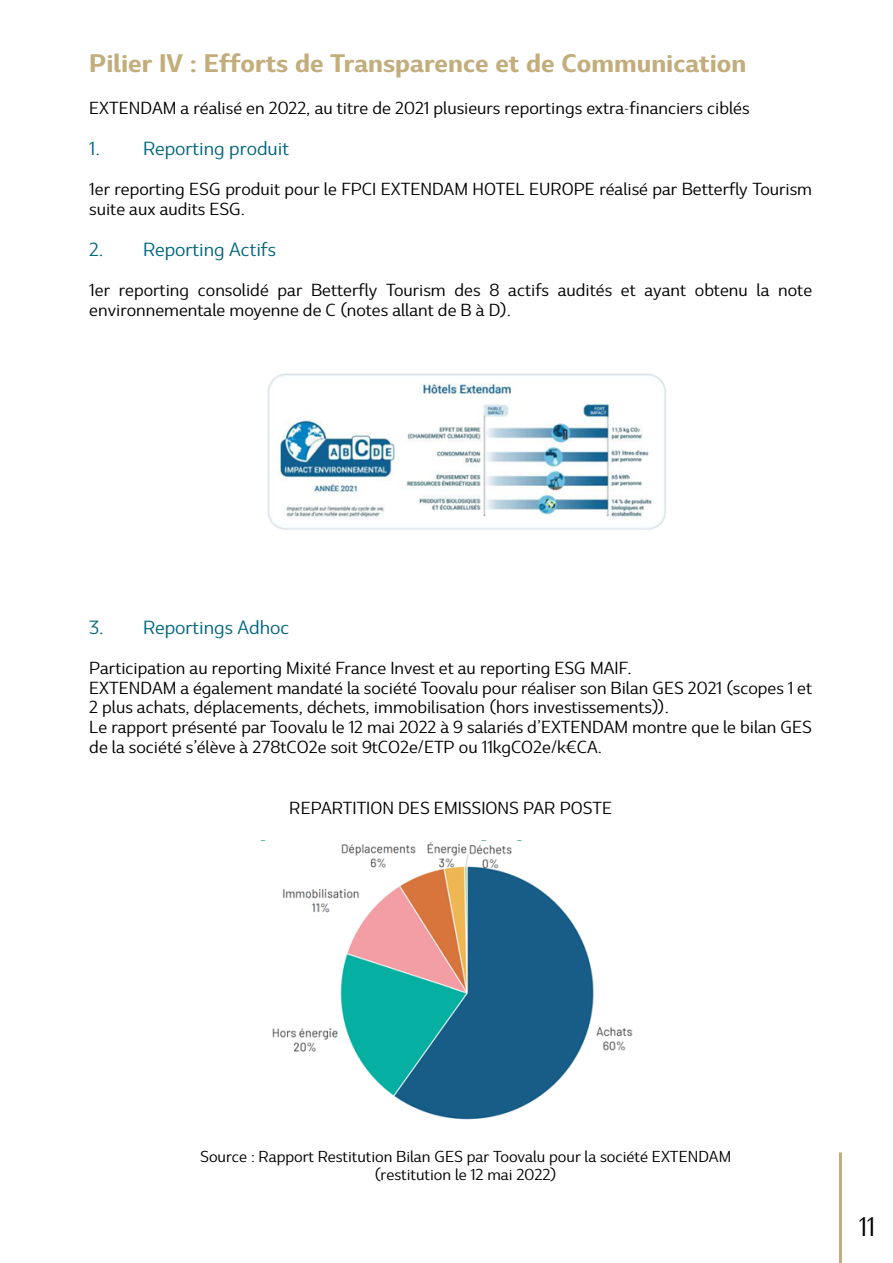
<style>
.page{position:relative;width:893px;height:1263px;background:#fff}
.page>*{position:absolute;margin:0;border:0;box-sizing:border-box;transform-origin:0 0}
.t1{font:25.5px "Marble Display";color:#000}
.t2{font:700 expanded 24px "Marble Display";color:#c3ad7c}
.t3{font:expanded 18px "Marble Display";color:#00667d}
.t4{font:expanded 16.5px/19.8px "Marble Display";color:#000}
.t5{font:expanded 15px/18px "Marble Display";color:#000;text-align:center}
</style>
<div class="page">
<hr style="left:839px;top:1152px;width:3px;height:111px;background:#c3ad7c">
<img style="left:267px;top:373px;width:399px;height:157px">
<img style="left:260px;top:840px;width:373px;height:280px">
<h2 class="t2" style="left:89px;top:43px;width:659px">Pilier IV : Efforts de Transparence et de Communication</h2>
<p class="t4" style="left:89px;top:96px;width:662px">EXTENDAM a réalisé en 2022, au titre de 2021 plusieurs reportings extra-financiers ciblés</p>
<p class="t3" style="left:89px;top:134px;width:12px">1.</p>
<p class="t3" style="left:143px;top:134px;width:147px">Reporting produit</p>
<p class="t4" style="left:89px;top:177px;width:724px">1er reporting ESG produit pour le FPCI EXTENDAM HOTEL EUROPE réalisé par Betterfly Tourism suite aux audits ESG.</p>
<p class="t3" style="left:89px;top:235px;width:188px">2. Reporting Actifs</p>
<p class="t4" style="left:89px;top:278px;width:724px">1er reporting consolidé par Betterfly Tourism des 8 actifs audités et ayant obtenu la note environnementale moyenne de C (notes allant de B à D).</p>
<p class="t3" style="left:89px;top:613px;width:201px">3. Reportings Adhoc</p>
<p class="t4" style="left:89px;top:656px;width:724px">Participation au reporting Mixité France Invest et au reporting ESG MAIF.<br>EXTENDAM a également mandaté la société Toovalu pour réaliser son Bilan GES 2021 (scopes 1 et 2 plus achats, déplacements, déchets, immobilisation (hors investissements)).<br>Le rapport présenté par Toovalu le 12 mai 2022 à 9 salariés d’EXTENDAM montre que le bilan GES de la société s’élève à 278tCO2e soit 9tCO2e/ETP ou 11kgCO2e/k€CA.</p>
<p class="t4" style="left:289px;top:797px;width:324px">REPARTITION DES EMISSIONS PAR POSTE</p>
<p class="t5" style="left:200px;top:1146px;width:533px">Source : Rapport Restitution Bilan GES par Toovalu pour la société EXTENDAM (restitution le 12 mai 2022)</p>
<h1 class="t1" style="left:859px;top:1206px;width:17px">11</h1>
</div>
